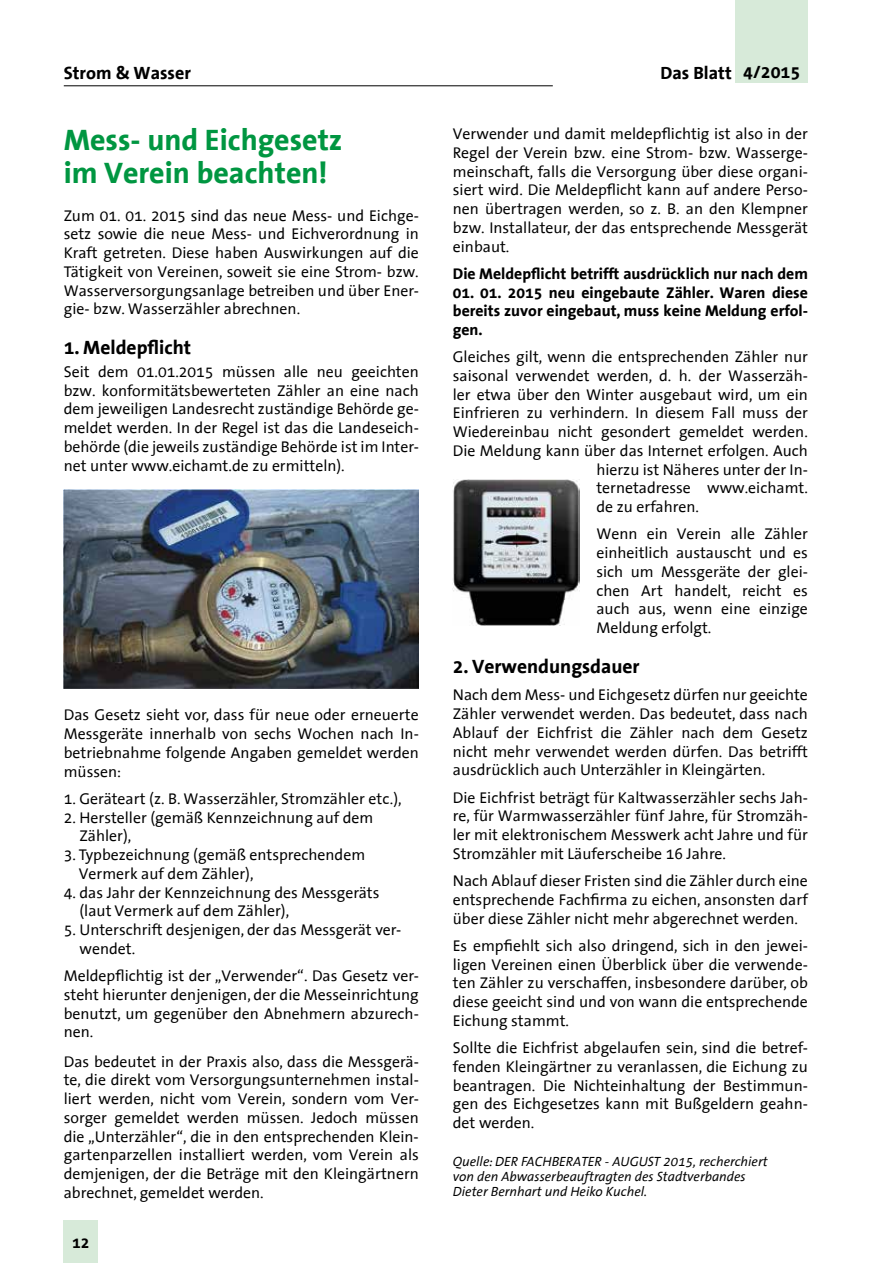
<style>
.page{position:relative;width:893px;height:1263px;background:#fff}
.page>*{position:absolute;margin:0;border:0;box-sizing:border-box;transform-origin:0 0}
.t1{font:700 30px/33px "The Sans Office";color:#009641}
.t2{font:700 19.5px "The Sans Office";color:#000}
.t3{font:700 18px "The Sans Office";color:#000}
.t4{font:15.75px/18.8px "The Sans Office";color:#000;text-align:justify}
.t5{font:700 15.75px/18.8px "The Sans Office";color:#000;text-align:justify}
.t6{font:italic 13.5px/15px "The Sans Office";color:#000}
</style>
<div class="page">
<div style="left:736px;top:0;width:72px;height:83px;background:#d7ead9"></div>
<div style="left:64px;top:1220px;width:34px;height:43px;background:#d7ead9"></div>
<hr style="left:64px;top:85px;width:489px;height:1px;background:#000">
<img style="left:64px;top:489px;width:355px;height:199px">
<img style="left:453px;top:480px;width:126px;height:146px">
<p class="t3" style="left:64px;top:63px;width:129px">Strom &amp; Wasser</p>
<h1 class="t1" style="left:64px;top:124px;width:280px">Mess- und Eichgesetz im Verein beachten!</h1>
<p class="t4" style="left:64px;top:207px;width:357px">Zum 01. 01. 2015 sind das neue Mess‑ und Eichge&shy;setz sowie die neue Mess‑ und Eichverordnung in Kraft getreten. Diese haben Auswirkungen auf die Tätigkeit von Vereinen, soweit sie eine Strom‑ bzw.<br>Wasserversorgungsanlage betreiben und über Ener&shy;gie‑ bzw. Wasserzähler abrechnen.</p>
<p class="t2" style="left:64px;top:337px;width:129px">1. Meldepflicht</p>
<p class="t4" style="left:64px;top:363px;width:357px">Seit dem 01.01.2015 müssen alle neu geeichten bzw. konformitätsbewerteten Zähler an eine nach dem jeweiligen Landesrecht zuständige Behörde ge&shy;meldet werden. In der Regel ist das die Landeseich&shy;behörde (die jeweils zuständige Behörde ist im Inter&shy;net unter www.eichamt.de zu ermitteln).</p>
<p class="t4" style="left:64px;top:706px;width:357px">Das Gesetz sieht vor, dass für neue oder erneuerte Messgeräte innerhalb von sechs Wochen nach In&shy;betriebnahme folgende Angaben gemeldet werden müssen:</p>
<p class="t4" style="left:64px;top:790px;width:339px">1. Geräteart (z. B. Wasserzähler, Stromzähler etc.),</p>
<p class="t4" style="left:80px;top:808px;width:295px;text-indent:-16px">2. Hersteller (gemäß Kennzeichnung auf dem<br>Zähler),</p>
<p class="t4" style="left:79px;top:846px;width:288px;text-indent:-15px">3. Typbezeichnung (gemäß entsprechendem<br>Vermerk auf dem Zähler),</p>
<p class="t4" style="left:80px;top:883px;width:301px;text-indent:-16px">4. das Jahr der Kennzeichnung des Messgeräts (laut Vermerk auf dem Zähler),</p>
<p class="t4" style="left:80px;top:921px;width:323px;text-indent:-16px">5. Unterschrift desjenigen, der das Messgerät ver&shy;wendet.</p>
<p class="t4" style="left:64px;top:967px;width:357px">Meldepflichtig ist der „Verwender“. Das Gesetz ver&shy;steht hierunter denjenigen, der die Messeinrichtung benutzt, um gegenüber den Abnehmern abzurech&shy;nen.</p>
<p class="t4" style="left:64px;top:1052px;width:357px">Das bedeutet in der Praxis also, dass die Messgerä&shy;te, die direkt vom Versorgungsunternehmen instal&shy;liert werden, nicht vom Verein, sondern vom Ver&shy;sorger gemeldet werden müssen. Jedoch müssen die „Unterzähler“, die in den entsprechenden Klein&shy;gartenparzellen installiert werden, vom Verein als demjenigen, der die Beträge mit den Kleingärtnern abrechnet, gemeldet werden.</p>
<p class="t5" style="left:72px;top:1233px;width:19px">12</p>
<p class="t3" style="left:661px;top:63px;width:141px">Das Blatt 4/2015</p>
<p class="t4" style="left:453px;top:125px;width:357px">Verwender und damit meldepflichtig ist also in der Regel der Verein bzw. eine Strom‑ bzw. Wasserge&shy;meinschaft, falls die Versorgung über diese organi&shy;siert wird. Die Meldepflicht kann auf andere Perso&shy;nen übertragen werden, so z. B. an den Klempner bzw. Installateur, der das entsprechende Messgerät einbaut.</p>
<p class="t5" style="left:453px;top:265px;width:357px">Die Meldepflicht betrifft ausdrücklich nur nach dem</p>
<p class="t5" style="left:453px;top:283px;width:357px">01. 01. 2015 neu eingebaute Zähler. Waren diese bereits zuvor eingebaut, muss keine Meldung erfol&shy;gen.</p>
<p class="t4" style="left:453px;top:348px;width:357px">Gleiches gilt, wenn die entsprechenden Zähler nur</p>
<p class="t4" style="left:453px;top:367px;width:357px">saisonal verwendet werden, d. h. der Wasserzäh-</p>
<p class="t4" style="left:453px;top:386px;width:357px">ler etwa über den Winter ausgebaut wird, um ein</p>
<p class="t4" style="left:453px;top:404px;width:357px">Einfrieren zu verhindern. In diesem Fall muss der</p>
<p class="t4" style="left:453px;top:423px;width:357px">Wiedereinbau nicht gesondert gemeldet werden.</p>
<p class="t4" style="left:453px;top:442px;width:357px">Die Meldung kann über das Internet erfolgen. Auch</p>
<p class="t4" style="left:596px;top:461px;width:213px">hierzu ist Näheres unter der In-</p>
<p class="t4" style="left:596px;top:479px;width:213px">ternetadresse www.eichamt.</p>
<p class="t4" style="left:596px;top:498px;width:104px">de zu erfahren.</p>
<p class="t4" style="left:596px;top:525px;width:213px">Wenn ein Verein alle Zähler einheitlich austauscht und es sich um Messgeräte der glei&shy;chen Art handelt, reicht es auch aus, wenn eine einzige Meldung erfolgt.</p>
<p class="t2" style="left:453px;top:656px;width:188px">2. Verwendungsdauer</p>
<p class="t4" style="left:453px;top:686px;width:357px">Nach dem Mess‑ und Eichgesetz dürfen nur geeichte Zähler verwendet werden. Das bedeutet, dass nach Ablauf der Eichfrist die Zähler nach dem Gesetz nicht mehr verwendet werden dürfen. Das betrifft ausdrücklich auch Unterzähler in Kleingärten.</p>
<p class="t4" style="left:453px;top:788px;width:357px">Die Eichfrist beträgt für Kaltwasserzähler sechs Jah&shy;re, für Warmwasserzähler fünf Jahre, für Stromzäh&shy;ler mit elektronischem Messwerk acht Jahre und für Stromzähler mit Läuferscheibe 16 Jahre.</p>
<p class="t4" style="left:453px;top:872px;width:357px">Nach Ablauf dieser Fristen sind die Zähler durch eine entsprechende Fachfirma zu eichen, ansonsten darf über diese Zähler nicht mehr abgerechnet werden.</p>
<p class="t4" style="left:453px;top:937px;width:357px">Es empfiehlt sich also dringend, sich in den jewei&shy;ligen Vereinen einen Überblick über die verwende&shy;ten Zähler zu verschaffen, insbesondere darüber, ob diese geeicht sind und von wann die entsprechende Eichung stammt.</p>
<p class="t4" style="left:453px;top:1039px;width:357px">Sollte die Eichfrist abgelaufen sein, sind die betref&shy;fenden Kleingärtner zu veranlassen, die Eichung zu beantragen. Die Nichteinhaltung der Bestimmun&shy;gen des Eichgesetzes kann mit Bußgeldern geahn&shy;det werden.</p>
<p class="t6" style="left:453px;top:1155px;width:316px">Quelle: DER FACHBERATER ‑ AUGUST 2015, recherchiert von den Abwasserbeauftragten des Stadtverbandes<br>Dieter Bernhart und Heiko Kuchel.</p>
</div>
